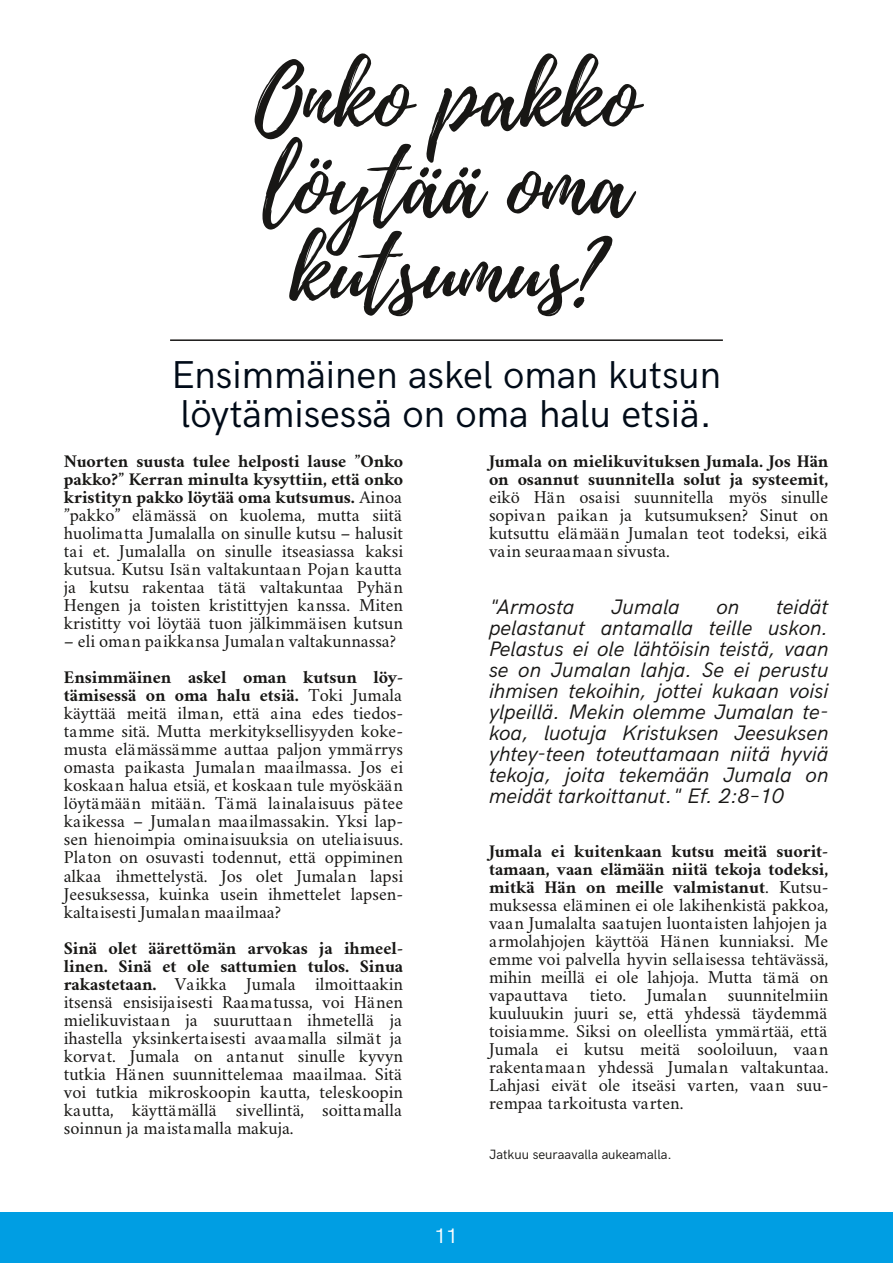
<style>
.page{position:relative;width:893px;height:1263px;background:#fff}
.page>*{position:absolute;margin:0;border:0;box-sizing:border-box;transform-origin:0 0}
.t1{font:90px/87px "Playlist Script";color:#181715;text-align:justify}
.t2{font:39px/39px "HK Grotesk";color:#000b18}
.t3{font:italic 21px/21px "HK Grotesk";color:#181715;text-align:justify}
.t4{font:21px "HK Grotesk";color:#fff}
.t5{font:18px/18px "Crimson";color:#181715;text-align:justify}
.t6{font:700 18px/18px "Crimson";color:#181715}
.t7{font:13.5px "HK Grotesk";color:#181715}
.s1{font-weight:700}
</style>
<div class="page">
<div style="left:0;top:1212px;width:893px;height:51px;background:#009ee3"></div>
<hr style="left:170px;top:339px;width:553px;height:2px;background:#181715">
<h1 class="t1" style="left:255px;top:58px;width:384px">Onko pakko löytää oma kutsumus?</h1>
<h2 class="t2" style="left:171px;top:357px;width:551px">Ensimmäinen askel oman kutsun löytämisessä on oma halu etsiä.</h2>
<p class="t5" style="left:64px;top:454px;width:341px"><span class="s1">Nuorten suusta tulee helposti lause ”Onko pakko?” Kerran minulta kysyttiin, että onko kristityn pakko löytää oma kutsumus.</span> Ainoa ”pakko” elämässä on kuolema, mutta siitä huolimatta Jumalalla on sinulle kutsu – halusit tai et. Jumalalla on sinulle itseasiassa kaksi kutsua. Kutsu Isän valtakuntaan Pojan kautta ja kutsu rakentaa tätä valtakuntaa Pyhän Hengen ja toisten kristittyjen kanssa. Miten kristitty voi löytää tuon jälkimmäisen kutsun</p>
<p class="t5" style="left:64px;top:634px;width:334px">– eli oman paikkansa Jumalan valtakunnassa?</p>
<p class="t5" style="left:64px;top:670px;width:341px"><span class="s1">Ensimmäinen askel oman kutsun löy&shy;tämisessä on oma halu etsiä.</span> Toki Jumala käyttää meitä ilman, että aina edes tiedos&shy;tamme sitä. Mutta merkityksellisyyden koke&shy;musta elämässämme auttaa paljon ymmärrys omasta paikasta Jumalan maailmassa. Jos ei koskaan halua etsiä, et koskaan tule myöskään löytämään mitään. Tämä lainalaisuus pätee kaikessa – Jumalan maailmassakin. Yksi lap&shy;sen hienoimpia ominaisuuksia on uteliaisuus.<br>Platon on osuvasti todennut, että oppiminen alkaa ihmettelystä. Jos olet Jumalan lapsi Jeesuksessa, kuinka usein ihmettelet lapsen&shy;kaltaisesti Jumalan maailmaa?</p>
<p class="t5" style="left:64px;top:940px;width:341px"><span class="s1">Sinä olet äärettömän arvokas ja ihmeel&shy;linen. Sinä et ole sattumien tulos. Sinua rakastetaan.</span> Vaikka Jumala ilmoittaakin itsensä ensisijaisesti Raamatussa, voi Hänen mielikuvistaan ja suuruttaan ihmetellä ja ihastella yksinkertaisesti avaamalla silmät ja korvat. Jumala on antanut sinulle kyvyn tutkia Hänen suunnittelemaa maailmaa. Sitä voi tutkia mikroskoopin kautta, teleskoopin kautta, käyttämällä sivellintä, soittamalla soinnun ja maistamalla makuja.</p>
<p class="t6" style="left:489px;top:454px;width:341px">Jumala on mielikuvituksen Jumala. Jos Hän on osannut suunnitella solut ja systeemit,</p>
<p class="t5" style="left:489px;top:490px;width:341px">eikö Hän osaisi suunnitella myös sinulle sopivan paikan ja kutsumuksen? Sinut on kutsuttu elämään Jumalan teot todeksi, eikä vain seuraamaan sivusta.</p>
<p class="t3" style="left:489px;top:597px;width:341px;text-indent:287px">teidät pelastanut antamalla teille uskon.<br>Pelastus ei ole lähtöisin teistä, vaan se on Jumalan lahja. Se ei perustu ihmisen tekoihin, jottei kukaan voisi ylpeillä. Mekin olemme Jumalan te&shy;koa, luotuja Kristuksen Jeesuksen yhtey-teen toteuttamaan niitä hyviä tekoja, joita tekemään Jumala on meidät tarkoittanut." Ef. 2:8–10</p>
<p class="t3" style="left:489px;top:597px;width:87px">"Armosta</p>
<p class="t3" style="left:611px;top:597px;width:70px">Jumala</p>
<p class="t3" style="left:716px;top:597px;width:24px">on</p>
<p class="t5" style="left:489px;top:844px;width:341px"><span class="s1">Jumala ei kuitenkaan kutsu meitä suorit&shy;tamaan, vaan elämään niitä tekoja todeksi, mitkä Hän on meille valmistanut</span>. Kutsu&shy;muksessa eläminen ei ole lakihenkistä pakkoa, vaan Jumalalta saatujen luontaisten lahjojen ja armolahjojen käyttöä Hänen kunniaksi. Me emme voi palvella hyvin sellaisessa tehtävässä, mihin meillä ei ole lahjoja. Mutta tämä on vapauttava tieto. Jumalan suunnitelmiin kuuluukin juuri se, että yhdessä täydemmä toisiamme. Siksi on oleellista ymmärtää, että Jumala ei kutsu meitä sooloiluun, vaan rakentamaan yhdessä Jumalan valtakuntaa.<br>Lahjasi eivät ole itseäsi varten, vaan suu&shy;rempaa tarkoitusta varten.</p>
<p class="t7" style="left:489px;top:1147px;width:184px">Jatkuu seuraavalla aukeamalla.</p>
<p class="t4" style="left:434px;top:1224px;width:25px">11</p>
</div>
